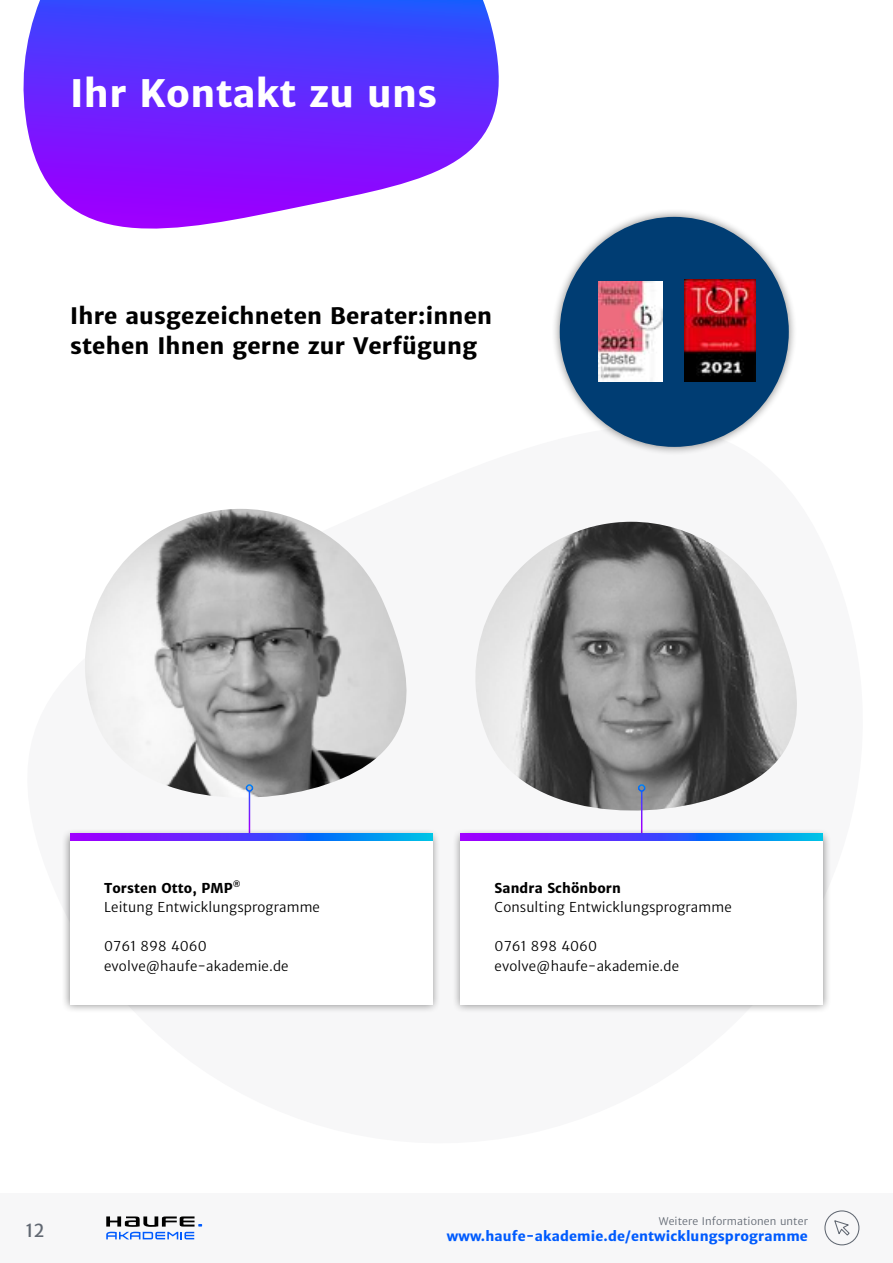
<style>
.page{position:relative;width:893px;height:1263px;background:#fff}
.page>*{position:absolute;margin:0;border:0;box-sizing:border-box;transform-origin:0 0}
.t1{font:700 37.5px "Haufe Merriweather Sans";letter-spacing:.01em;color:#fff}
.t2{font:700 22.5px/30px "Haufe Merriweather Sans";letter-spacing:.01em;color:#000}
.t3{font:18px "Haufe Merriweather Sans";color:#616872}
.t4{font:13.5px/19.5px "Haufe Merriweather Sans Lt";letter-spacing:.01em;color:#000}
.t5{font:700 13.5px "Haufe Merriweather Sans";letter-spacing:.01em;color:#005bfe}
.t6{font:700 13.5px "Haufe Merriweather Sans";letter-spacing:.01em;color:#000}
.t7{font:10.5px "Haufe Merriweather Sans Lt";letter-spacing:.01em;color:#616872}
</style>
<div class="page">
<div style="left:0;top:1193px;width:893px;height:70px;background:#f7f7f8"></div>
<svg style="left:106px;top:1216px;width:96px;height:23px"></svg>
<div style="left:824px;top:1210px;width:35px;height:35px;border:1px solid #616872;border-radius:50%"></div>
<svg style="left:834px;top:1220px;width:16px;height:16px"></svg>
<div style="left:552px;top:209px;width:244px;height:246px;background:#000;opacity:.45"></div>
<div style="left:560px;top:217px;width:229px;height:230px;background:#003d73;border-radius:50%"></div>
<svg style="left:23px;top:0;width:476px;height:229px;background:#7a46fe"></svg>
<img style="left:85px;top:509px;width:322px;height:303px">
<img style="left:475px;top:522px;width:322px;height:303px">
<hr style="left:249px;top:791px;width:1px;height:46px;background:#fff">
<div style="left:246px;top:784px;width:7px;height:8px;border:2px solid #fff;border-radius:50%"></div>
<hr style="left:641px;top:791px;width:1px;height:46px;background:#fff">
<div style="left:638px;top:784px;width:7px;height:8px;border:2px solid #fff;border-radius:50%"></div>
<div style="left:62px;top:829px;width:378px;height:183px;background:#000;opacity:.45"></div>
<div style="left:70px;top:837px;width:362px;height:168px;background:#fff"></div>
<div style="left:453px;top:829px;width:378px;height:183px;background:#000;opacity:.45"></div>
<div style="left:461px;top:837px;width:362px;height:168px;background:#fff"></div>
<img style="left:598px;top:282px;width:65px;height:100px">
<img style="left:685px;top:280px;width:71px;height:102px">
<svg style="left:70px;top:834px;width:362px;height:6px;background:#424bfa"></svg>
<svg style="left:461px;top:834px;width:362px;height:6px;background:#424bfa"></svg>
<h1 class="t1" style="left:70px;top:70px;width:368px">Ihr Kontakt zu uns</h1>
<h2 class="t2" style="left:70px;top:301px;width:424px">Ihre ausgezeichneten Berater:innen stehen Ihnen gerne zur Verfügung</h2>
<p class="t6" style="left:104px;top:879px;width:138px">Torsten Otto, PMP<sup>®</sup></p>
<p class="t4" style="left:104px;top:898px;width:217px">Leitung Entwicklungsprogramme</p>
<p class="t4" style="left:104px;top:937px;width:186px">0761 898 4060 evolve@haufe-akademie.de</p>
<h3 class="t3" style="left:25px;top:1219px;width:21px">12</h3>
<p class="t6" style="left:495px;top:879px;width:128px">Sandra Schönborn</p>
<p class="t4" style="left:495px;top:898px;width:239px">Consulting Entwicklungsprogramme</p>
<p class="t4" style="left:495px;top:937px;width:186px">0761 898 4060 evolve@haufe-akademie.de</p>
<p class="t7" style="left:659px;top:1214px;width:151px">Weitere Informationen unter</p>
<p class="t5" style="left:447px;top:1228px;width:363px">www.haufe-akademie.de/entwicklungsprogramme</p>
</div>
